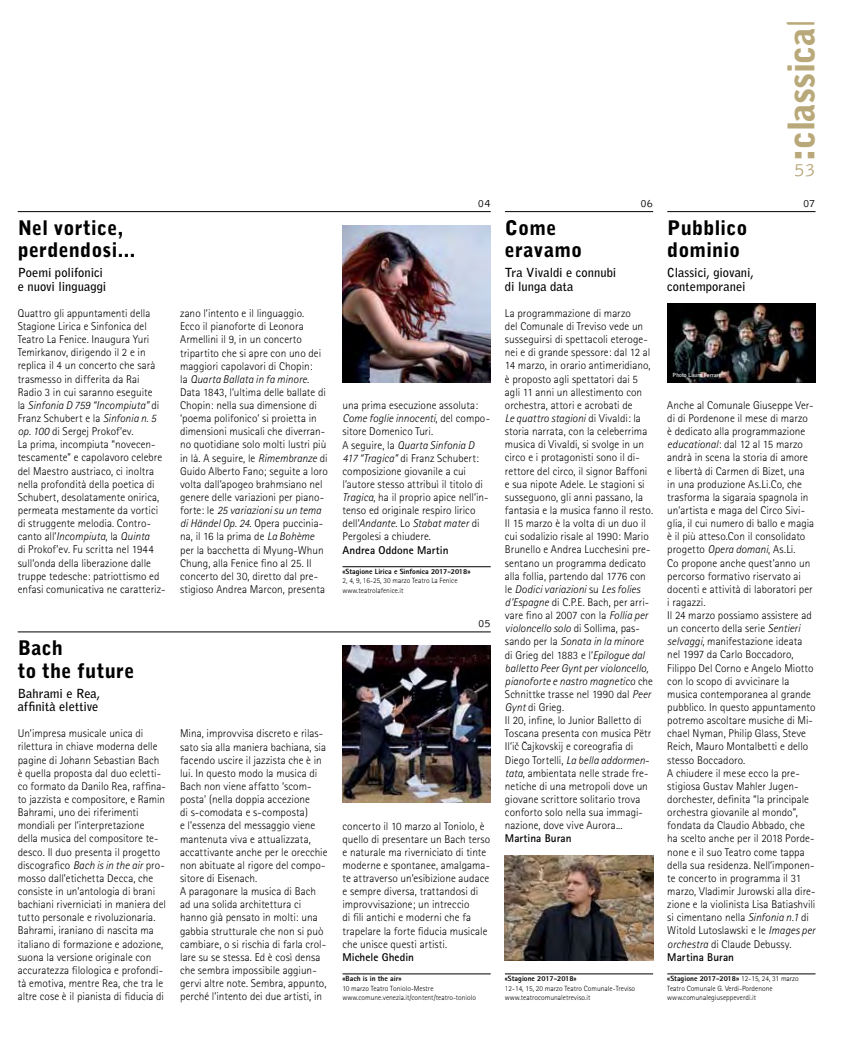
<style>
.page{position:relative;width:851px;height:1046px;background:#fff}
.page>*{position:absolute;margin:0;border:0;box-sizing:border-box;transform-origin:0 0}
.t1{font:900 36.5px "Bell Gothic";letter-spacing:-.02em;color:#b9a879}
.t2{font:900 20px/22.5px "Bell Gothic";letter-spacing:.01em;color:#000}
.t3{font:300 19.25px "Bell Gothic";color:#b9a879}
.t4{font:700 12.5px/13.8px "Bell Gothic";color:#000}
.t5{font:300 11.25px/13.1px "Rotis Sans Serif";letter-spacing:.005em;color:#000}
.t6{font:700 11.25px "Rotis Sans Serif";letter-spacing:.005em;color:#000}
.t7{font:300 11.25px "Bell Gothic";letter-spacing:.015em;color:#000}
.t8{font:300 7.5px/9.4px "Rotis Sans Serif";color:#000}
.t9{font:800 7.5px "Rotis Sans Serif";color:#000}
.t10{font:700 5.62px "Bell Gothic";color:#fff}
.s1{font-style:italic}
.s2{font-size:41.25px}
.s3{font-weight:300;font-size:40px}
.s4{font-weight:700}
.s5{font-weight:800}
</style>
<div class="page">
<hr style="left:18px;top:211px;width:472px;height:1px;background:#000">
<hr style="left:18px;top:631px;width:472px;height:1px;background:#000">
<img style="left:342px;top:225px;width:148px;height:157px">
<img style="left:342px;top:645px;width:148px;height:157px">
<hr style="left:342px;top:566px;width:148px;height:1px;background:#000">
<hr style="left:342px;top:973px;width:148px;height:1px;background:#000">
<hr style="left:505px;top:211px;width:148px;height:1px;background:#000">
<img style="left:505px;top:855px;width:148px;height:105px">
<hr style="left:505px;top:973px;width:148px;height:1px;background:#000">
<hr style="left:667px;top:211px;width:148px;height:1px;background:#000">
<img style="left:667px;top:304px;width:148px;height:78px">
<hr style="left:667px;top:973px;width:148px;height:1px;background:#000">
<h2 class="t2" style="left:18px;top:216px;width:119px">Nel vortice, perdendosi...</h2>
<p class="t4" style="left:18px;top:266px;width:90px">Poemi polifonici e nuovi linguaggi</p>
<p class="t5" style="left:18px;top:306px;width:149px">Quattro gli appuntamenti della<br>Stagione Lirica e Sinfonica del<br>Teatro La Fenice. Inaugura Yuri<br>Temirkanov, dirigendo il 2 e in replica il 4 un concerto che sarà trasmesso in differita da Rai<br>Radio 3 in cui saranno eseguite<br>la <span class="s1">Sinfonia D 759 “Incompiuta”</span> di<br>Franz Schubert e la <span class="s1">Sinfonia n. 5 op. 100</span> di Sergej Prokof’ev.<br>La prima, incompiuta “novecen&shy;tescamente” e capolavoro celebre del Maestro austriaco, ci inoltra nella profondità della poetica di<br>Schubert, desolatamente onirica, permeata mestamente da vortici di struggente melodia. Contro&shy;canto all’<span class="s1">Incompiuta</span>, la <span class="s1">Quinta<br></span>di Prokof’ev. Fu scritta nel 1944 sull’onda della liberazione dalle truppe tedesche: patriottismo ed enfasi comunicativa ne caratteriz-</p>
<p class="t5" style="left:180px;top:307px;width:149px">zano l’intento e il linguaggio.<br>Ecco il pianoforte di Leonora<br>Armellini il 9, in un concerto tripartito che si apre con uno dei maggiori capolavori di Chopin:<br>la <span class="s1">Quarta Ballata in fa minore</span>.<br>Data 1843, l’ultima delle ballate di<br>Chopin: nella sua dimensione di ‘poema polifonico’ si proietta in dimensioni musicali che diverran&shy;no quotidiane solo molti lustri più in là. A seguire, le <span class="s1">Rimembranze</span> di<br>Guido Alberto Fano; seguite a loro volta dall’apogeo brahmsiano nel genere delle variazioni per piano&shy;forte: le <span class="s1">25 variazioni su un tema di Händel Op. 24</span>. Opera puccinia&shy;na, il 16 la prima de <span class="s1">La Bohème </span>per la bacchetta di Myung-Whun<br>Chung, alla Fenice fino al 25. Il concerto del 30, diretto dal pre&shy;stigioso Andrea Marcon, presenta</p>
<h2 class="t2" style="left:18px;top:636px;width:118px">Bach<br>to the future</h2>
<p class="t4" style="left:18px;top:686px;width:84px">Bahrami e Rea, affinità elettive</p>
<p class="t5" style="left:18px;top:726px;width:150px">Un’impresa musicale unica di rilettura in chiave moderna delle pagine di Johann Sebastian Bach è quella proposta dal duo ecletti&shy;co formato da Danilo Rea, raffina&shy;to jazzista e compositore, e Ramin Bahrami, uno dei riferimenti mondiali per l’interpretazione della musica del compositore te&shy;desco. Il duo presenta il progetto discografico <span class="s1">Bach is in the air</span> pro&shy;mosso dall’etichetta Decca, che consiste in un’antologia di brani bachiani riverniciati in maniera del tutto personale e rivoluzionaria.<br>Bahrami, iraniano di nascita ma italiano di formazione e adozione, suona la versione originale con accuratezza filologica e profondi&shy;tà emotiva, mentre Rea, che tra le altre cose è il pianista di fiducia di</p>
<p class="t5" style="left:180px;top:727px;width:149px">Mina, improvvisa discreto e rilas&shy;sato sia alla maniera bachiana, sia facendo uscire il jazzista che è in lui. In questo modo la musica di<br>Bach non viene affatto ‘scom&shy;posta’ (nella doppia accezione<br>di s-comodata e s-composta)<br>e l’essenza del messaggio viene mantenuta viva e attualizzata, accattivante anche per le orecchie non abituate al rigore del compo&shy;sitore di Eisenach.<br>A paragonare la musica di Bach ad una solida architettura ci hanno già pensato in molti: una gabbia strutturale che non si può cambiare, o si rischia di farla crol&shy;lare su se stessa. Ed è così densa che sembra impossibile aggiun&shy;gervi altre note. Sembra, appunto, perché l’intento dei due artisti, in</p>
<p class="t7" style="left:478px;top:197px;width:14px">04</p>
<p class="t5" style="left:342px;top:398px;width:149px">una prima esecuzione assoluta:<br><span class="s1">Come foglie innocenti</span>, del compo&shy;sitore Domenico Turi.<br>A seguire, la <span class="s1">Quarta Sinfonia D<br>417 “Tragica”</span> di Franz Schubert: composizione giovanile a cui l’autore stesso attribuì il titolo di<br><span class="s1">Tragica</span>, ha il proprio apice nell’in&shy;tenso ed originale respiro lirico dell’<span class="s1">Andante</span>. Lo <span class="s1">Stabat mater</span> di<br>Pergolesi a chiudere.</p>
<p class="t6" style="left:342px;top:542px;width:107px">Andrea Oddone Martin</p>
<p class="t9" style="left:342px;top:566px;width:129px">«Stagione Lirica e Sinfonica 2017-2018»</p>
<p class="t8" style="left:342px;top:576px;width:116px">2, 4, 9, 16-25, 30 marzo Teatro La Fenice www.teatrolafenice.it</p>
<p class="t7" style="left:478px;top:617px;width:14px">05</p>
<p class="t5" style="left:342px;top:819px;width:149px">concerto il 10 marzo al Toniolo, è quello di presentare un Bach terso e naturale ma riverniciato di tinte moderne e spontanee, amalgama&shy;te attraverso un’esibizione audace e sempre diversa, trattandosi di improvvisazione; un intreccio<br>di fili antichi e moderni che fa trapelare la forte fiducia musicale che unisce questi artisti.</p>
<p class="t6" style="left:342px;top:949px;width:73px">Michele Ghedin</p>
<p class="t9" style="left:342px;top:973px;width:60px">«Bach is in the air»</p>
<p class="t8" style="left:342px;top:983px;width:135px">10 marzo Teatro Toniolo-Mestre www.comune.venezia.it/content/teatro-toniolo</p>
<p class="t7" style="left:640px;top:197px;width:14px">06</p>
<h2 class="t2" style="left:505px;top:216px;width:79px">Come eravamo</h2>
<p class="t4" style="left:505px;top:266px;width:113px">Tra Vivaldi e connubi di lunga data</p>
<p class="t5" style="left:505px;top:306px;width:150px">La programmazione di marzo<br>del Comunale di Treviso vede un susseguirsi di spettacoli eteroge&shy;nei e di grande spessore: dal 12 al 14 marzo, in orario antimeridiano, è proposto agli spettatori dai 5 agli 11 anni un allestimento con orchestra, attori e acrobati de<br><span class="s1">Le quattro stagioni</span> di Vivaldi: la storia narrata, con la celeberrima musica di Vivaldi, si svolge in un circo e i protagonisti sono il di&shy;rettore del circo, il signor Baffoni e sua nipote Adele. Le stagioni si susseguono, gli anni passano, la fantasia e la musica fanno il resto.<br>Il 15 marzo è la volta di un duo il cui sodalizio risale al 1990: Mario Brunello e Andrea Lucchesini pre&shy;sentano un programma dedicato alla follia, partendo dal 1776 con le <span class="s1">Dodici variazioni</span> su <span class="s1">Les folies d’Espagne</span> di C.P.E. Bach, per arri&shy;vare fino al 2007 con la <span class="s1">Follia per violoncello solo</span> di Sollima, pas&shy;sando per la <span class="s1">Sonata in la minore </span>di Grieg del 1883 e l’<span class="s1">Epilogue dal balletto Peer Gynt per violoncello, pianoforte e nastro magnetico</span> che Schnittke trasse nel 1990 dal <span class="s1">Peer Gynt</span> di Grieg.<br>Il 20, infine, lo Junior Balletto di Toscana presenta con musica Pëtr Il’icˇ Cˇajkovskij e coreografia di Diego Tortelli, <span class="s1">La bella addormen&shy;tata</span>, ambientata nelle strade fre&shy;netiche di una metropoli dove un giovane scrittore solitario trova conforto solo nella sua immagi&shy;nazione, dove vive Aurora...</p>
<p class="t6" style="left:505px;top:831px;width:68px">Martina Buran</p>
<p class="t9" style="left:505px;top:973px;width:73px">«Stagione 2017-2018»</p>
<p class="t8" style="left:505px;top:983px;width:132px">12-14, 15, 20 marzo Teatro Comunale-Treviso www.teatrocomunaletreviso.it</p>
<h1 class="t1" style="left:780px;top:162px;width:145px;rotate:-90deg"><span class="s2">:</span>classica<span class="s3">l</span></h1>
<h3 class="t3" style="left:794px;top:159px;width:23px">53</h3>
<h2 class="t2" style="left:667px;top:216px;width:82px">Pubblico dominio</h2>
<p class="t4" style="left:667px;top:266px;width:88px">Classici, giovani, contemporanei</p>
<p class="t10" style="left:672px;top:372px;width:50px">Photo Laura Ferrari</p>
<p class="t7" style="left:802px;top:197px;width:14px">07</p>
<p class="t5" style="left:667px;top:398px;width:150px">Anche al Comunale Giuseppe Ver&shy;di di Pordenone il mese di marzo<br>è dedicato alla programmazione <span class="s1">educational</span>: dal 12 al 15 marzo andrà in scena la storia di amore e libertà di Carmen di Bizet, una in una produzione As.Li.Co, che trasforma la sigaraia spagnola in un’artista e maga del Circo Sivi&shy;glia, il cui numero di ballo e magia è il più atteso.Con il consolidato progetto <span class="s1">Opera domani</span>, As.Li.<br>Co propone anche quest’anno un percorso formativo riservato ai docenti e attività di laboratori per i ragazzi.<br>Il 24 marzo possiamo assistere ad un concerto della serie <span class="s1">Sentieri selvaggi</span>, manifestazione ideata nel 1997 da Carlo Boccadoro,<br>Filippo Del Corno e Angelo Miotto con lo scopo di avvicinare la musica contemporanea al grande pubblico. In questo appuntamento potremo ascoltare musiche di Mi&shy;chael Nyman, Philip Glass, Steve<br>Reich, Mauro Montalbetti e dello stesso Boccadoro.<br>A chiudere il mese ecco la pre&shy;stigiosa Gustav Mahler Jugen&shy;dorchester, definita “la principale orchestra giovanile al mondo”, fondata da Claudio Abbado, che ha scelto anche per il 2018 Porde&shy;none e il suo Teatro come tappa della sua residenza. Nell’imponen&shy;te concerto in programma il 31 marzo, Vladimir Jurowski alla dire&shy;zione e la violinista Lisa Batiashvili si cimentano nella <span class="s1">Sinfonia n.1</span> di<br>Witold Lutoslawski e le <span class="s1">Images per orchestra</span> di Claude Debussy.<br><span class="s4">Martina Buran</span></p>
<p class="t8" style="left:667px;top:973px;width:133px"><span class="s5">«Stagione 2017-2018»</span> 12-15, 24, 31 marzo<br>Teatro Comunale G. Verdi-Pordenone www.comunalegiuseppeverdi.it</p>
</div>
